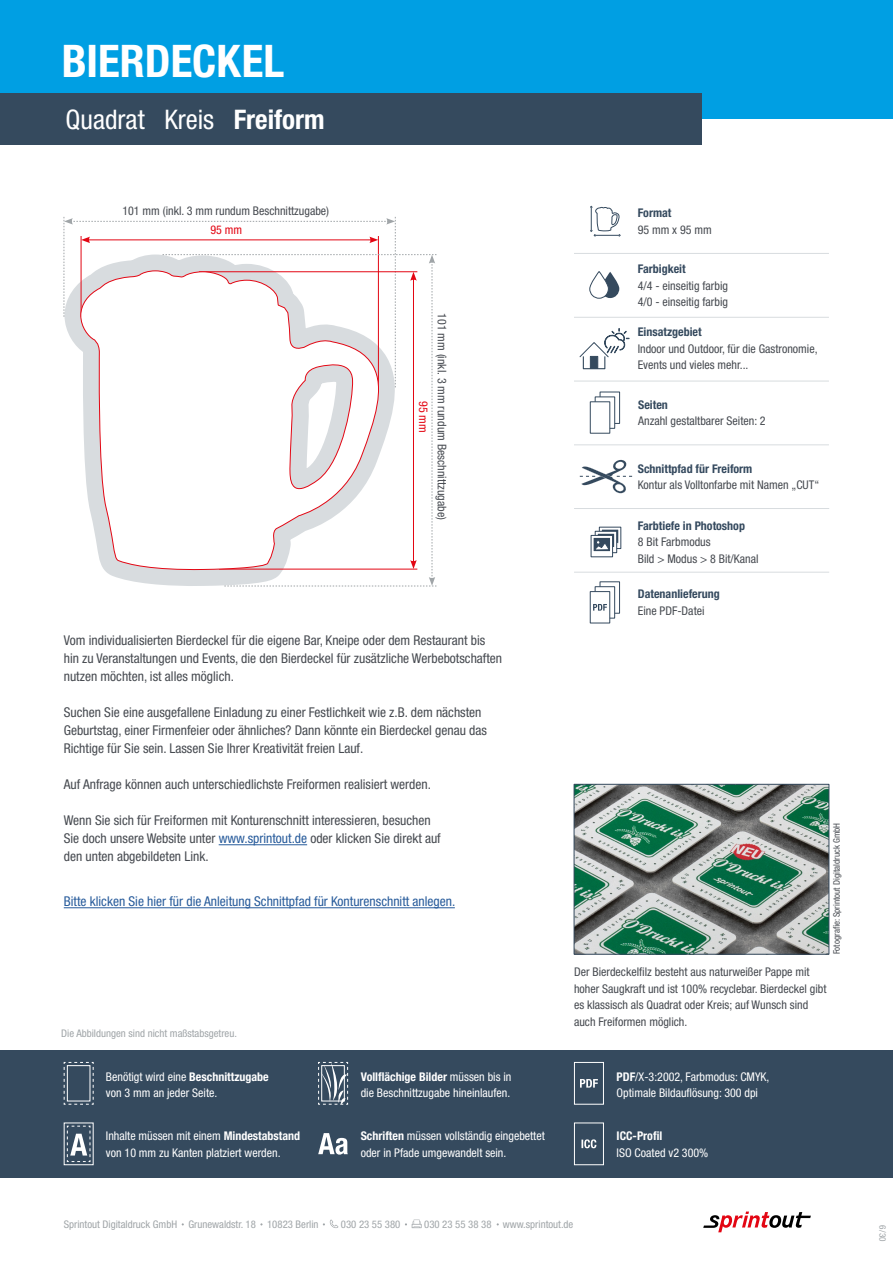
<style>
.page{position:relative;width:893px;height:1263px;background:#fff}
.page>*{position:absolute;margin:0;border:0;box-sizing:border-box;transform-origin:0 0}
.t1{font:700 condensed 45px "Helvetica Neue LT Std";color:#fff}
.t2{font:condensed 27px "Helvetica Neue LT Std";color:#fff}
.t3{font:condensed 13.5px/18px "Helvetica Neue LT Std";color:#464a50}
.t4{font:condensed 13.5px "Helvetica Neue LT Std";color:#275b9b}
.t5{font:condensed 12px/16.5px "Helvetica Neue LT Std";color:#464a50}
.t6{font:condensed 12px/16.5px "Helvetica Neue LT Std";color:#fff}
.t7{font:700 condensed 12px "Helvetica Neue LT Std";color:#34495e}
.t8{font:700 condensed 12px "Helvetica Neue LT Std";color:#354a5e}
.t9{font:700 condensed 12px "Helvetica Neue LT Std";color:#fff}
.t10{font:condensed 12px "Helvetica Neue LT Std";color:#e30613}
.t11{font:condensed 10.5px "Helvetica Neue LT Std";color:#a0a5a8}
.t12{font:condensed 9px "Helvetica Neue LT Std";color:#464a50}
.t13{font:condensed 9px "Helvetica Neue LT Std";color:#a0a5a8}
.s1{font-weight:700}
.s2{color:#275b9b}
</style>
<div class="page">
<div style="left:0;top:1050px;width:893px;height:128px;background:#354a5e"></div>
<svg style="left:63px;top:1062px;width:31px;height:43px"></svg>
<div style="left:67px;top:1065px;width:23px;height:36px;border:1px solid #fff"></div>
<svg style="left:67px;top:1125px;width:24px;height:37px"></svg>
<div style="left:0;top:0;width:893px;height:119px;background:#009fe3"></div>
<div style="left:574px;top:1062px;width:30px;height:42px;border:1px solid #fff"></div>
<svg style="left:580px;top:1079px;width:18px;height:8px"></svg>
<div style="left:574px;top:1122px;width:30px;height:43px;border:1px solid #fff"></div>
<svg style="left:581px;top:1139px;width:15px;height:9px"></svg>
<div style="left:0;top:94px;width:702px;height:51px;background:#354a5e"></div>
<hr style="left:574px;top:317px;width:255px;height:1px;background:#d8dcdf">
<hr style="left:574px;top:381px;width:255px;height:1px;background:#d8dcdf">
<svg style="left:589px;top:272px;width:30px;height:27px"></svg>
<svg style="left:600px;top:392px;width:20px;height:31px"></svg>
<div style="left:600px;top:392px;width:20px;height:32px;border:1px solid #354a5e"></div>
<svg style="left:595px;top:397px;width:20px;height:31px"></svg>
<div style="left:595px;top:397px;width:20px;height:31px;border:1px solid #354a5e"></div>
<div style="left:590px;top:402px;width:20px;height:31px;background:#fff"></div>
<div style="left:590px;top:402px;width:20px;height:31px;border:1px solid #354a5e"></div>
<hr style="left:574px;top:444px;width:255px;height:1px;background:#d8dcdf">
<hr style="left:574px;top:253px;width:255px;height:1px;background:#d8dcdf">
<div style="left:583px;top:356px;width:22px;height:13px;border:1px solid #354a5e"></div>
<div style="left:590px;top:356px;width:8px;height:13px;background:#354a5e;border:1px solid #354a5e"></div>
<svg style="left:579px;top:328px;width:50px;height:30px"></svg>
<svg style="left:600px;top:582px;width:19px;height:31px"></svg>
<div style="left:600px;top:582px;width:20px;height:31px;border:1px solid #34495e"></div>
<svg style="left:595px;top:587px;width:20px;height:31px"></svg>
<div style="left:595px;top:586px;width:20px;height:32px;border:1px solid #34495e"></div>
<div style="left:590px;top:592px;width:20px;height:31px;background:#fff"></div>
<div style="left:590px;top:591px;width:20px;height:32px;border:1px solid #34495e"></div>
<svg style="left:593px;top:604px;width:14px;height:7px"></svg>
<div style="left:599px;top:527px;width:22px;height:22px;border:1px solid #34495e"></div>
<div style="left:601px;top:529px;width:18px;height:15px;border:1px solid #fff"></div>
<div style="left:595px;top:531px;width:22px;height:22px;background:#f7f7f8"></div>
<div style="left:595px;top:531px;width:22px;height:22px;border:1px solid #34495e"></div>
<div style="left:591px;top:535px;width:22px;height:22px;background:#fff"></div>
<div style="left:591px;top:535px;width:22px;height:22px;border:1px solid #34495e"></div>
<div style="left:593px;top:537px;width:18px;height:15px;border:1px solid #fff"></div>
<svg style="left:594px;top:532px;width:24px;height:18px"></svg>
<hr style="left:574px;top:508px;width:255px;height:1px;background:#d8dcdf">
<hr style="left:574px;top:572px;width:255px;height:1px;background:#d8dcdf">
<svg style="left:580px;top:460px;width:52px;height:33px"></svg>
<svg style="left:703px;top:1211px;width:108px;height:21px"></svg>
<svg style="left:405px;top:1219px;width:17px;height:9px"></svg>
<svg style="left:284px;top:844px;width:82px;height:384px"></svg>
<svg style="left:64px;top:217px;width:372px;height:370px"></svg>
<svg style="left:80px;top:270px;width:305px;height:300px"></svg>
<svg style="left:590px;top:206px;width:31px;height:31px"></svg>
<hr style="left:219px;top:844px;width:88px;height:1px;background:#275b9b">
<hr style="left:64px;top:907px;width:391px;height:1px;background:#275b9b">
<img style="left:576px;top:786px;width:251px;height:166px">
<div style="left:574px;top:784px;width:255px;height:170px;border:1px solid #354a5e"></div>
<h1 class="t1" style="left:62px;top:34px;width:224px">BIERDECKEL</h1>
<h2 class="t2" style="left:66px;top:104px;width:260px">Quadrat Kreis <span class="s1">Freiform</span></h2>
<p class="t5" style="left:122px;top:203px;width:208px">101 mm (inkl. 3 mm rundum Beschnittzugabe)</p>
<p class="t8" style="left:638px;top:206px;width:35px">Format</p>
<p class="t10" style="left:210px;top:223px;width:33px">95 mm</p>
<p class="t5" style="left:638px;top:221px;width:76px">95 mm x 95 mm</p>
<p class="t10" style="left:430px;top:401px;width:33px;rotate:90deg">95 mm</p>
<p class="t5" style="left:450px;top:313px;width:208px;rotate:90deg">101 mm (inkl. 3 mm rundum Beschnittzugabe)</p>
<p class="t3" style="left:64px;top:631px;width:440px">Vom individualisierten Bierdeckel für die eigene Bar, Kneipe oder dem Restaurant bis hin zu Veranstaltungen und Events, die den Bierdeckel für zusätzliche Werbebotschaften nutzen möchten, ist alles möglich.</p>
<p class="t3" style="left:64px;top:703px;width:425px">Suchen Sie eine ausgefallene Einladung zu einer Festlichkeit wie z.B. dem nächsten<br>Geburtstag, einer Firmenfeier oder ähnliches? Dann könnte ein Bierdeckel genau das<br>Richtige für Sie sein. Lassen Sie Ihrer Kreativität freien Lauf.</p>
<p class="t3" style="left:64px;top:775px;width:369px">Auf Anfrage können auch unterschiedlichste Freiformen realisiert werden.</p>
<p class="t3" style="left:64px;top:811px;width:378px">Wenn Sie sich für Freiformen mit Konturenschnitt interessieren, besuchen<br>Sie doch unsere Website unter <span class="s2">www.sprintout.de</span> oder klicken Sie direkt auf den unten abgebildeten Link.</p>
<p class="t4" style="left:64px;top:894px;width:393px">Bitte klicken Sie hier für die Anleitung Schnittpfad für Konturenschnitt anlegen.</p>
<p class="t11" style="left:61px;top:1027px;width:177px">Die Abbildungen sind nicht maßstabsgetreu.</p>
<p class="t7" style="left:638px;top:262px;width:49px">Farbigkeit</p>
<p class="t5" style="left:638px;top:277px;width:92px">4/4 - einseitig farbig<br>4/0 - einseitig farbig</p>
<p class="t8" style="left:638px;top:325px;width:65px">Einsatzgebiet</p>
<p class="t5" style="left:638px;top:340px;width:181px">Indoor und Outdoor, für die Gastronomie,<br>Events und vieles mehr...</p>
<p class="t8" style="left:638px;top:397px;width:31px">Seiten</p>
<p class="t5" style="left:638px;top:413px;width:129px">Anzahl gestaltbarer Seiten: 2</p>
<p class="t7" style="left:638px;top:461px;width:116px">Schnittpfad für Freiform</p>
<p class="t5" style="left:638px;top:477px;width:183px">Kontur als Volltonfarbe mit Namen „CUT“</p>
<p class="t7" style="left:638px;top:518px;width:109px">Farbtiefe in Photoshop</p>
<p class="t5" style="left:638px;top:534px;width:122px">8 Bit Farbmodus<br>Bild &gt; Modus &gt; 8 Bit/Kanal</p>
<p class="t7" style="left:638px;top:587px;width:83px">Datenanlieferung</p>
<p class="t5" style="left:638px;top:602px;width:68px">Eine PDF-Datei</p>
<p class="t12" style="left:831px;top:954px;width:133px;rotate:-90deg">Fotografie: Sprintout Digitaldruck GmbH</p>
<p class="t5" style="left:574px;top:963px;width:254px">Der Bierdeckelfilz besteht aus naturweißer Pappe mit hoher Saugkraft und ist 100% recyclebar. Bierdeckel gibt es klassisch als Quadrat oder Kreis; auf Wunsch sind auch Freiformen möglich.</p>
<p class="t6" style="left:106px;top:1068px;width:164px">Benötigt wird eine <span class="s1">Beschnittzugabe </span>von 3 mm an jeder Seite.</p>
<p class="t6" style="left:617px;top:1068px;width:154px"><span class="s1">PDF</span>/X-3:2002, Farbmodus: CMYK,<br>Optimale Bildauflösung: 300 dpi</p>
<p class="t6" style="left:361px;top:1127px;width:186px"><span class="s1">Schriften</span> müssen vollständig eingebettet oder in Pfade umgewandelt sein.</p>
<p class="t9" style="left:617px;top:1128px;width:47px">ICC-Profil</p>
<p class="t6" style="left:361px;top:1068px;width:152px"><span class="s1">Vollflächige Bilder</span> müssen bis in die Beschnittzugabe hineinlaufen.</p>
<p class="t6" style="left:106px;top:1127px;width:196px">Inhalte müssen mit einem <span class="s1">Mindestabstand </span>von 10 mm zu Kanten platziert werden.</p>
<p class="t6" style="left:617px;top:1144px;width:93px">ISO Coated v2 300%</p>
<p class="t11" style="left:64px;top:1218px;width:256px">Sprintout Digitaldruck GmbH Grunewaldstr. 18 10823 Berlin</p>
<p class="t11" style="left:341px;top:1218px;width:61px">030 23 55 380</p>
<p class="t11" style="left:424px;top:1218px;width:151px">030 23 55 38 38 www.sprintout.de</p>
<p class="t13" style="left:888px;top:1225px;width:18px;rotate:90deg">6/30</p>
</div>
